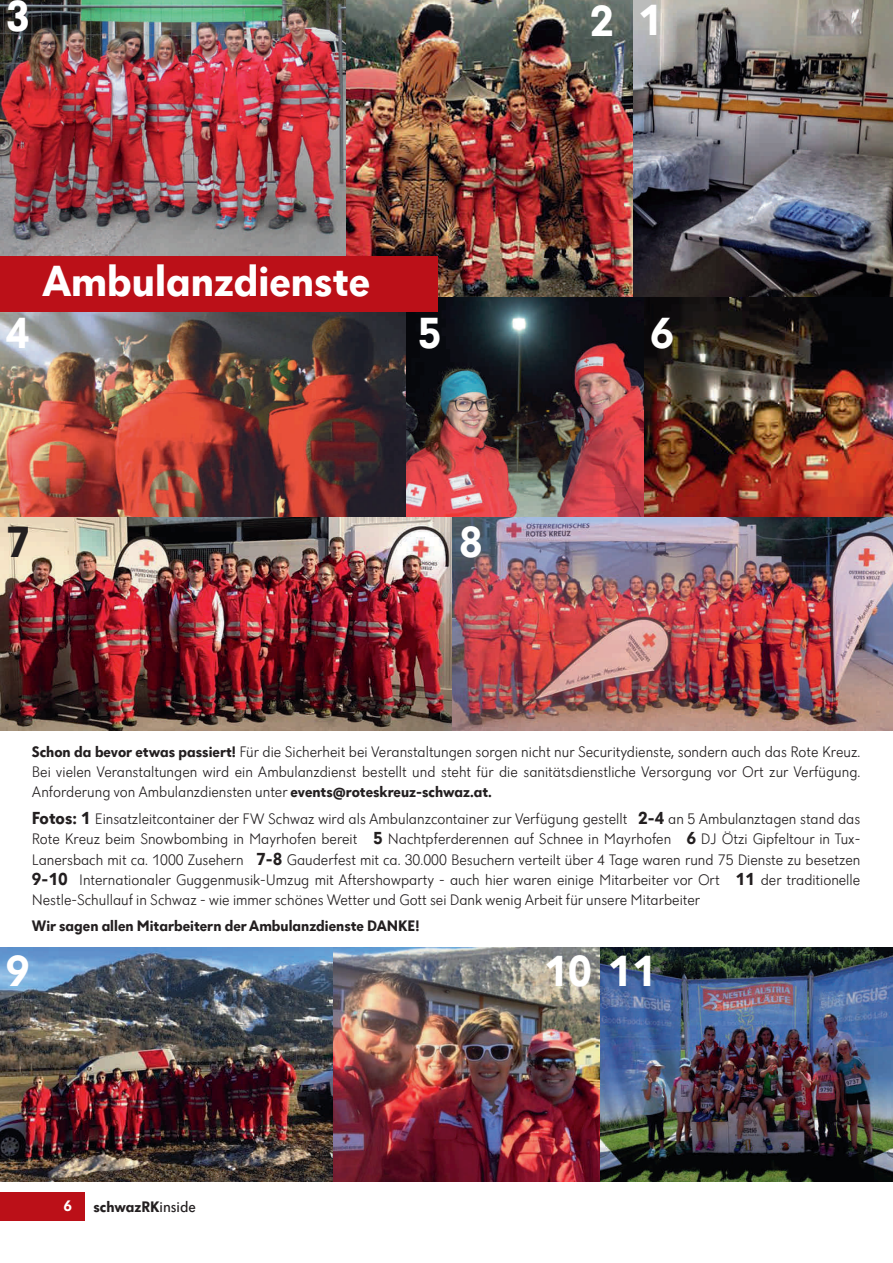
<style>
.page{position:relative;width:893px;height:1263px;background:#fff}
.page>*{position:absolute;margin:0;border:0;box-sizing:border-box;transform-origin:0 0}
.t1{font:700 45px "Dunant";color:#fff}
.t2{font:700 45px "Dunant";color:#231f20}
.t3{font:300 15.75px/20.2px "Dunant";color:#231f20;text-align:justify}
.t4{font:700 15.75px "Dunant";color:#231f20}
.t5{font:700 15.75px "Dunant";color:#fff}
.s1{font-weight:700}
.s2{font-weight:700;font-size:18px}
.s3{font-weight:400}
</style>
<div class="page">
<div style="left:0;top:1192px;width:85px;height:28px;background:#bb1018"></div>
<img style="left:345px;top:0;width:289px;height:298px">
<img style="left:0;top:311px;width:406px;height:206px">
<img style="left:634px;top:0;width:259px;height:298px">
<img style="left:0;top:948px;width:893px;height:233px">
<img style="left:406px;top:298px;width:238px;height:219px">
<img style="left:0;top:0;width:345px;height:256px">
<div style="left:0;top:256px;width:438px;height:55px;background:#bb1018"></div>
<img style="left:644px;top:298px;width:249px;height:219px">
<img style="left:0;top:517px;width:893px;height:213px">
<h1 class="t1" style="left:6px;top:-3px;width:26px">3</h1>
<h1 class="t1" style="left:43px;top:263px;width:329px">Ambulanzdienste</h1>
<h1 class="t1" style="left:590px;top:2px;width:74px">2 1</h1>
<h1 class="t1" style="left:6px;top:314px;width:26px">4</h1>
<h1 class="t1" style="left:417px;top:314px;width:26px">5</h1>
<h1 class="t1" style="left:650px;top:314px;width:26px">6</h1>
<h1 class="t2" style="left:6px;top:523px;width:26px">7</h1>
<h1 class="t1" style="left:459px;top:524px;width:26px">8</h1>
<p class="t3" style="left:32px;top:743px;width:830px"><span class="s1">Schon da bevor etwas passiert!</span> Für die Sicherheit bei Veranstaltungen sorgen nicht nur Securitydienste, sondern auch das Rote Kreuz.<br>Bei vielen Veranstaltungen wird ein Ambulanzdienst bestellt und steht für die sanitätsdienstliche Versorgung vor Ort zur Verfügung.<br>Anforderung von Ambulanzdiensten unter <span class="s1">events@roteskreuz-schwaz.at.</span></p>
<p class="t3" style="left:32px;top:810px;width:830px"><span class="s2">Fotos: 1</span> Einsatzleitcontainer der FW Schwaz wird als Ambulanzcontainer zur Verfügung gestellt <span class="s2">2-4</span> an 5 Ambulanztagen stand das Rote Kreuz beim Snowbombing in Mayrhofen bereit <span class="s2">5</span> Nachtpferderennen auf Schnee in Mayrhofen <span class="s2">6</span> DJ Ötzi Gipfeltour in Tux-Lanersbach mit ca. 1000 Zusehern <span class="s2">7-8</span> Gauderfest mit ca. 30.000 Besuchern verteilt über 4 Tage waren rund 75 Dienste zu besetzen <span class="s2">9-10</span> Internationaler Guggenmusik-Umzug mit Aftershowparty - auch hier waren einige Mitarbeiter vor Ort <span class="s2">11</span> der traditionelle Nestle-Schullauf in Schwaz - wie immer schönes Wetter und Gott sei Dank wenig Arbeit für unsere Mitarbeiter</p>
<p class="t4" style="left:32px;top:920px;width:389px">Wir sagen allen Mitarbeitern derAmbulanzdienste DANKE!</p>
<h1 class="t1" style="left:6px;top:952px;width:26px">9</h1>
<h1 class="t1" style="left:544px;top:952px;width:114px">10 11</h1>
<p class="t5" style="left:63px;top:1200px;width:10px">6</p>
<p class="t4" style="left:94px;top:1200px;width:104px">schwazRK<span class="s3">inside</span></p>
</div>
